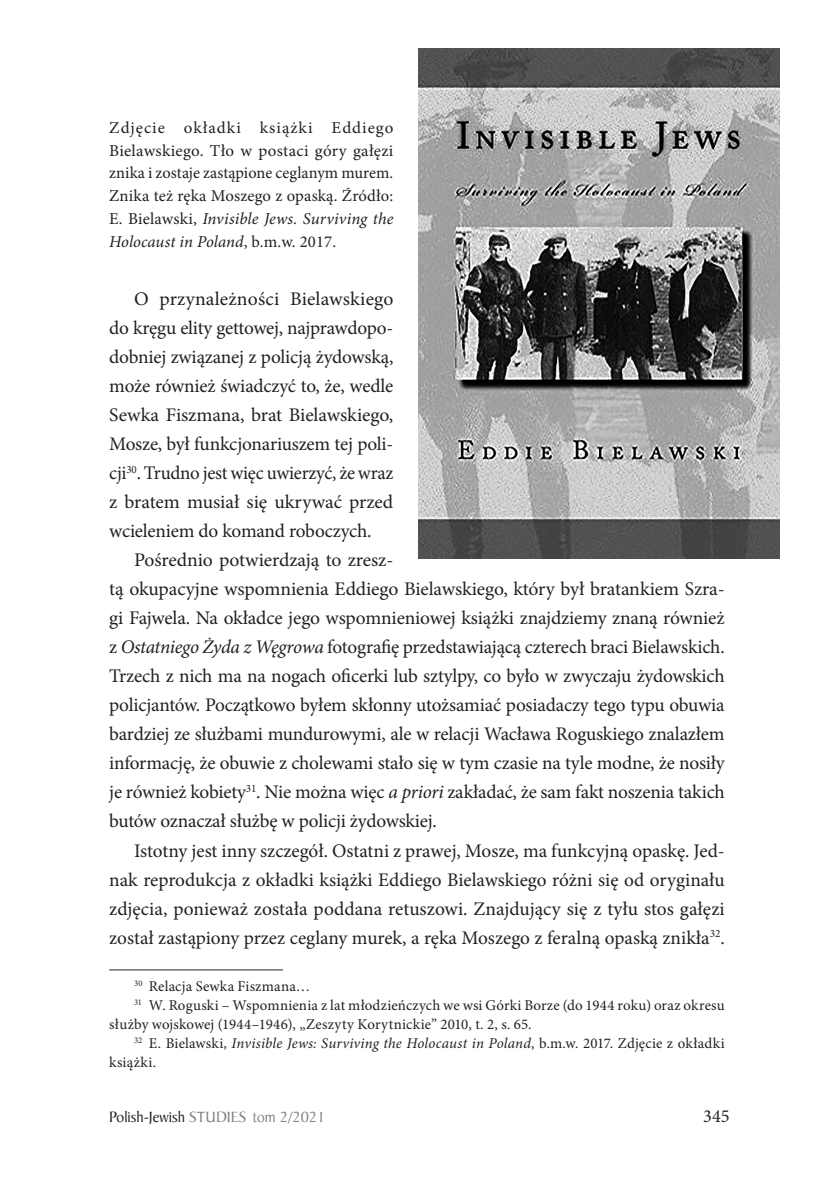
<style>
.page{position:relative;width:834px;height:1191px;background:#fff}
.page>*{position:absolute;margin:0;border:0;box-sizing:border-box;transform-origin:0 0}
._000_podstawowy{font:19.25px/29.1px "Minion Pro";letter-spacing:-.01em;color:#231f20;text-align:justify}
.t1{font:18.38px "Minion Pro";color:#231f20}
._000_podstawowy-2{font:16.62px/22.8px "Minion Pro";letter-spacing:.005em;color:#231f20;text-align:justify}
.t2{font:15.92px "Baker Signet EU";color:#231f20}
.przypis{font:14.88px/18.9px "Minion Pro";letter-spacing:.01em;color:#231f20}
.przypis-2{font:14.88px/18.9px "Minion Pro";letter-spacing:.03em;color:#231f20}
.s1{font-style:italic}
.s2{color:#808285}
.s3{font-size:15.75px;color:#808285}
</style>
<div class="page">
<hr style="left:109px;top:969px;width:174px;height:1px;background:#231f20">
<img style="left:418px;top:49px;width:360px;height:509px">
<p class="_000_podstawowy-2" style="left:109px;top:116px;width:286px">Zdjęcie okładki książki Eddiego Bielawskiego. Tło w postaci góry gałęzi znika i zostaje zastąpione ceglanym murem.<br>Znika też ręka Moszego z opaską. Źródło:<br>E. Bielawski, <span class="s1">Invisible Jews. Surviving the Holocaust in Poland</span>, b.m.w. 2017.</p>
<p class="_000_podstawowy" style="left:109px;top:285px;width:286px;text-indent:25px">O przynależności Bielawskiego do kręgu elity gettowej, najprawdopo&shy;dobniej związanej z policją żydowską, może również świadczyć to, że, wedle Sewka Fiszmana, brat Bielawskiego, Mosze, był funkcjonariuszem tej poli&shy;cji<sup>30</sup>. Trudno jest więc uwierzyć, że wraz z bratem musiał się ukrywać przed wcieleniem do komand roboczych.</p>
<p class="_000_podstawowy" style="left:109px;top:546px;width:617px;text-align:left;text-indent:25px">Pośrednio potwierdzają to zresz-<br>tą okupacyjne wspomnienia Eddiego Bielawskiego, który był bratankiem Szra&shy;gi Fajwela. Na okładce jego wspomnieniowej książki znajdziemy znaną również z <span class="s1">Ostatniego Żyda z Węgrowa</span> fotografię przedstawiającą czterech braci Bielawskich.<br>Trzech z nich ma na nogach oficerki lub sztylpy, co było w zwyczaju żydowskich policjantów. Początkowo byłem skłonny utożsamiać posiadaczy tego typu obuwia bardziej ze służbami mundurowymi, ale w relacji Wacława Roguskiego znalazłem informację, że obuwie z cholewami stało się w tym czasie na tyle modne, że nosiły je również kobiety<sup>31</sup>. Nie można więc <span class="s1">a priori</span> zakładać, że sam fakt noszenia takich butów oznaczał służbę w policji żydowskiej.</p>
<p class="_000_podstawowy" style="left:109px;top:836px;width:617px;text-indent:25px">Istotny jest inny szczegół. Ostatni z prawej, Mosze, ma funkcyjną opaskę. Jed&shy;nak reprodukcja z okładki książki Eddiego Bielawskiego różni się od oryginału zdjęcia, ponieważ została poddana retuszowi. Znajdujący się z tyłu stos gałęzi został zastąpiony przez ceglany murek, a ręka Moszego z feralną opaską znikła<sup>32</sup>.</p>
<p class="przypis" style="left:134px;top:977px;width:178px"><sup>30</sup> Relacja Sewka Fiszmana…</p>
<p class="przypis" style="left:109px;top:996px;width:617px;text-indent:25px"><sup>31</sup> W. Roguski – Wspomnienia z lat młodzieńczych we wsi Górki Borze (do 1944 roku) oraz okresu służby wojskowej (1944–1946), „Zeszyty Korytnickie” 2010, t. 2, s. 65.</p>
<p class="przypis-2" style="left:109px;top:1034px;width:617px;text-indent:25px"><sup>32</sup> E. Bielawski, <span class="s1">Invisible Jews: Surviving the Holocaust in Poland</span>, b.m.w. 2017. Zdjęcie z okładki książki.</p>
<p class="t2" style="left:109px;top:1107px;width:218px">Polish-Jewish <span class="s2">STUDIES</span> <span class="s3">tom 2/2021</span></p>
<p class="t1" style="left:703px;top:1103px;width:28px">345</p>
</div>
